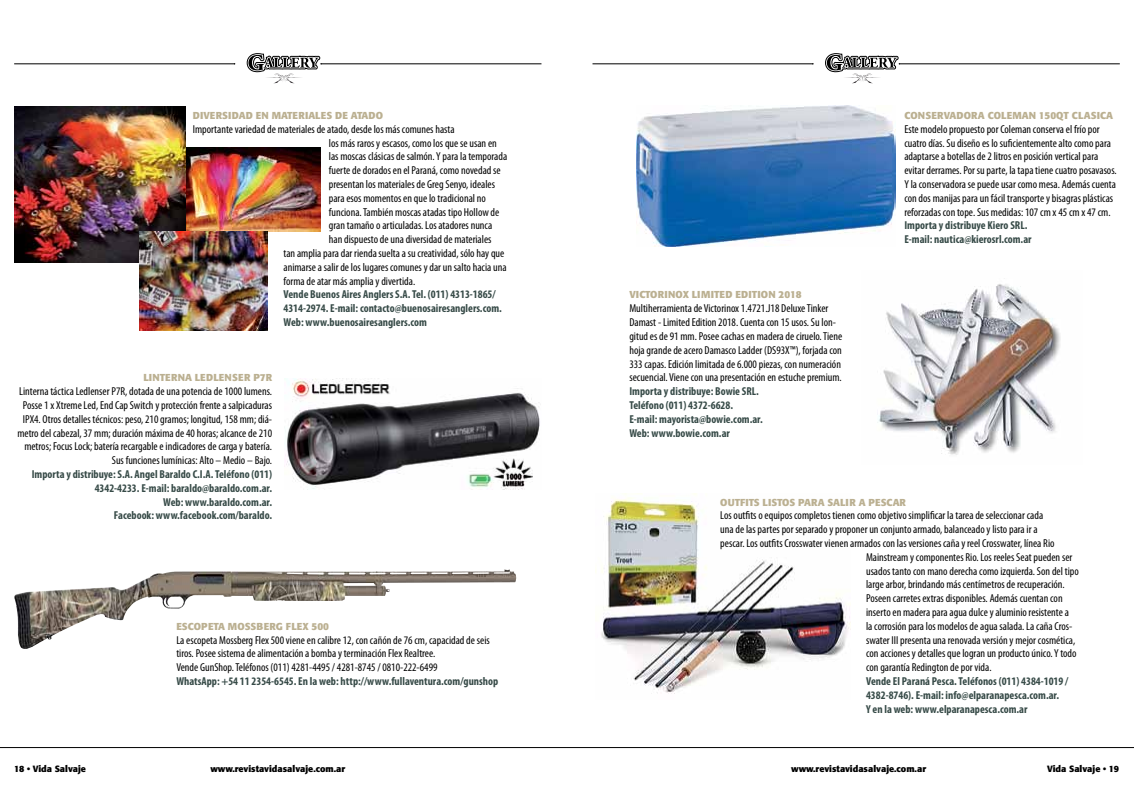
<style>
.page{position:relative;width:1134px;height:794px;background:#fff}
.page>*{position:absolute;margin:0;border:0;box-sizing:border-box;transform-origin:0 0}
.t1{font:condensed 11.5px/13.8px "Myriad Pro";color:#000}
.t2{font:700 condensed 11.5px/13.8px "Myriad Pro";color:#364a47}
.t3{font:700 10px "Formata";color:#bbb091}
.t4{font:700 10px "Formata";letter-spacing:.02em;color:#bbb091}
.t5{font:700 9px "Formata";color:#000}
</style>
<div class="page">
<hr style="left:321px;top:64px;width:220px;height:1px;background:#000">
<hr style="left:899px;top:64px;width:221px;height:1px;background:#000">
<hr style="left:14px;top:64px;width:221px;height:1px;background:#000">
<hr style="left:592px;top:64px;width:221px;height:1px;background:#000">
<svg style="left:247px;top:53px;width:75px;height:30px"></svg>
<svg style="left:825px;top:53px;width:75px;height:30px"></svg>
<hr style="left:567px;top:747px;width:567px;height:1px;background:#000">
<hr style="left:0;top:747px;width:567px;height:1px;background:#000">
<img style="left:595px;top:493px;width:255px;height:201px">
<img style="left:636px;top:105px;width:260px;height:141px">
<img style="left:185px;top:147px;width:135px;height:85px">
<img style="left:14px;top:106px;width:171px;height:156px">
<img style="left:140px;top:232px;width:128px;height:99px">
<img style="left:285px;top:379px;width:255px;height:110px">
<img style="left:14px;top:569px;width:502px;height:80px">
<img style="left:877px;top:284px;width:184px;height:171px">
<p class="t3" style="left:193px;top:109px;width:192px">DIVERSIDAD EN MATERIALES DE ATADO</p>
<p class="t1" style="left:193px;top:122px;width:263px">Importante variedad de materiales de atado, desde los más comunes hasta</p>
<p class="t1" style="left:329px;top:136px;width:169px">los más raros y escasos, como los que se usan en</p>
<p class="t1" style="left:329px;top:150px;width:180px">las moscas clásicas de salmón. Y para la temporada</p>
<p class="t1" style="left:329px;top:163px;width:173px">fuerte de dorados en el Paraná, como novedad se</p>
<p class="t1" style="left:329px;top:177px;width:168px">presentan los materiales de Greg Senyo, ideales</p>
<p class="t1" style="left:329px;top:191px;width:159px">para esos momentos en que lo tradicional no</p>
<p class="t1" style="left:329px;top:205px;width:172px">funciona. También moscas atadas tipo Hollow de</p>
<p class="t1" style="left:329px;top:219px;width:165px">gran tamaño o articuladas. Los atadores nunca</p>
<p class="t1" style="left:329px;top:232px;width:164px">han dispuesto de una diversidad de materiales</p>
<p class="t1" style="left:283px;top:246px;width:222px">tan amplia para dar rienda suelta a su creatividad, sólo hay que</p>
<p class="t1" style="left:283px;top:260px;width:225px">animarse a salir de los lugares comunes y dar un salto hacia una</p>
<p class="t1" style="left:283px;top:274px;width:133px">forma de atar más amplia y divertida.</p>
<p class="t2" style="left:283px;top:287px;width:220px">Vende Buenos Aires Anglers S.A. Tel. (011) 4313-1865/<br>4314-2974. E-mail: contacto@buenosairesanglers.com.<br>Web: www.buenosairesanglers.com</p>
<p class="t4" style="left:143px;top:371px;width:130px">LINTERNA LEDLENSER P7R</p>
<p class="t1" style="left:17px;top:384px;width:256px;text-align:right">Linterna táctica Ledlenser P7R, dotada de una potencia de 1000 lumens.<br>Posse 1 x Xtreme Led, End Cap Switch y protección frente a salpicaduras IPX4. Otros detalles técnicos: peso, 210 gramos; longitud, 158 mm; diá&shy;metro del cabezal, 37 mm; duración máxima de 40 horas; alcance de 210 metros; Focus Lock; batería recargable e indicadores de carga y batería.<br>Sus funciones lumínicas: Alto – Medio – Bajo.</p>
<p class="t2" style="left:32px;top:467px;width:242px;text-align:right">Importa y distribuye: S.A. Angel Baraldo C.I.A. Teléfono (011)<br>4342-4233. E-mail: baraldo@baraldo.com.ar.<br>Web: www.baraldo.com.ar.<br>Facebook: www.facebook.com/baraldo.</p>
<p class="t3" style="left:176px;top:620px;width:154px">ESCOPETA MOSSBERG FLEX 500</p>
<p class="t1" style="left:176px;top:633px;width:315px">La escopeta Mossberg Flex 500 viene en calibre 12, con cañón de 76 cm, capacidad de seis tiros. Posee sistema de alimentación a bomba y terminación Flex Realtree.<br>Vende GunShop. Teléfonos (011) 4281-4495 / 4281-8745 / 0810-222-6499</p>
<p class="t2" style="left:176px;top:674px;width:323px">WhatsApp: +54 11 2354-6545. En la web: http://www.fullaventura.com/gunshop</p>
<p class="t3" style="left:629px;top:289px;width:174px">VICTORINOX LIMITED EDITION 2018</p>
<p class="t1" style="left:629px;top:301px;width:214px">Multiherramienta de Victorinox 1.4721.J18 Deluxe Tinker Damast - Limited Edition 2018. Cuenta con 15 usos. Su lon&shy;gitud es de 91 mm. Posee cachas en madera de ciruelo. Tiene hoja grande de acero Damasco Ladder (DS93X™), forjada con 333 capas. Edición limitada de 6.000 piezas, con numeración secuencial. Viene con una presentación en estuche premium.</p>
<p class="t2" style="left:629px;top:384px;width:135px">Importa y distribuye: Bowie SRL.<br>Teléfono (011) 4372-6628.<br>E-mail: mayorista@bowie.com.ar.<br>Web: www.bowie.com.ar</p>
<p class="t3" style="left:904px;top:109px;width:210px">CONSERVADORA COLEMAN 150QT CLASICA</p>
<p class="t1" style="left:904px;top:122px;width:214px">Este modelo propuesto por Coleman conserva el frío por cuatro días. Su diseño es lo suficientemente alto como para adaptarse a botellas de 2 litros en posición vertical para evitar derrames. Por su parte, la tapa tiene cuatro posavasos.<br>Y la conservadora se puede usar como mesa. Además cuenta con dos manijas para un fácil transporte y bisagras plásticas reforzadas con tope. Sus medidas: 107 cm x 45 cm x 47 cm.</p>
<p class="t2" style="left:904px;top:218px;width:129px">Importa y distribuye Kiero SRL.<br>E-mail: nautica@kierosrl.com.ar</p>
<p class="t3" style="left:720px;top:496px;width:187px">OUTFITS LISTOS PARA SALIR A PESCAR</p>
<p class="t1" style="left:720px;top:508px;width:324px">Los outfits o equipos completos tienen como objetivo simplificar la tarea de seleccionar cada</p>
<p class="t1" style="left:720px;top:522px;width:319px">una de las partes por separado y proponer un conjunto armado, balanceado y listo para ir a</p>
<p class="t1" style="left:720px;top:536px;width:336px">pescar. Los outfits Crosswater vienen armados con las versiones caña y reel Crosswater, línea Rio</p>
<p class="t1" style="left:866px;top:550px;width:208px">Mainstream y componentes Rio. Los reeles Seat pueden ser</p>
<p class="t1" style="left:866px;top:564px;width:214px">usados tanto con mano derecha como izquierda. Son del tipo</p>
<p class="t1" style="left:866px;top:577px;width:200px">large arbor, brindando más centímetros de recuperación.</p>
<p class="t1" style="left:866px;top:591px;width:198px">Poseen carretes extras disponibles. Además cuentan con</p>
<p class="t1" style="left:866px;top:605px;width:204px">inserto en madera para agua dulce y aluminio resistente a</p>
<p class="t1" style="left:866px;top:619px;width:208px">la corrosión para los modelos de agua salada. La caña Cros-</p>
<p class="t1" style="left:866px;top:633px;width:211px">swater III presenta una renovada versión y mejor cosmética,</p>
<p class="t1" style="left:866px;top:646px;width:212px">con acciones y detalles que logran un producto único. Y todo</p>
<p class="t1" style="left:866px;top:660px;width:127px">con garantía Redington de por vida.</p>
<p class="t2" style="left:866px;top:674px;width:204px">Vende El Paraná Pesca. Teléfonos (011) 4384-1019 /<br>4382-8746). E-mail: info@elparanapesca.com.ar.<br>Y en la web: www.elparanapesca.com.ar</p>
<p class="t5" style="left:14px;top:763px;width:73px">18 • Vida Salvaje</p>
<p class="t5" style="left:210px;top:763px;width:136px">www.revistavidasalvaje.com.ar</p>
<p class="t5" style="left:791px;top:763px;width:136px">www.revistavidasalvaje.com.ar</p>
<p class="t5" style="left:1047px;top:763px;width:73px">Vida Salvaje • 19</p>
</div>
